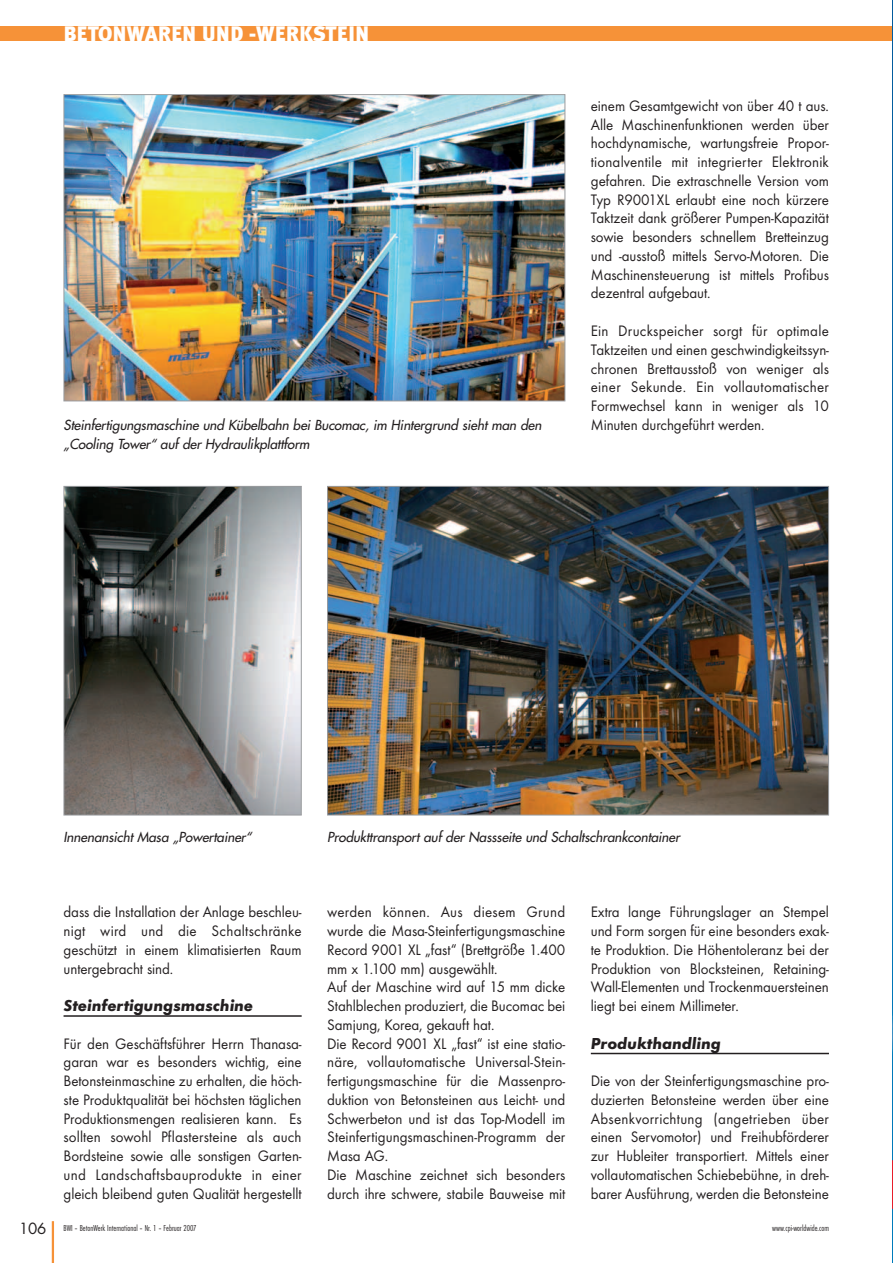
<style>
.page{position:relative;width:893px;height:1263px;background:#fff}
.page>*{position:absolute;margin:0;border:0;box-sizing:border-box;transform-origin:0 0}
.t1{font:900 21px "Meta Plus";color:#fff}
.t2{font:italic 700 16.5px "Futura T";letter-spacing:-.005em;color:#231f20}
.t3{font:15.75px/18.8px "Futura T";letter-spacing:-.005em;color:#231f20;text-align:justify;scale:.95 1}
.t4{font:15px "Futura";color:#231f20}
.t5{font:italic 13.5px/18.8px "Futura";letter-spacing:-.005em;color:#231f20}
.t6{font:300 condensed 9px "Futura T";color:#231f20}
</style>
<div class="page">
<img style="left:0;top:0;width:893px;height:1263px">
<h1 class="t1" style="left:64px;top:25px;width:307px">BETONWAREN UND -WERKSTEIN</h1>
<p class="t5" style="left:64px;top:416px;width:482px">Steinfertigungsmaschine und Kübelbahn bei Bucomac, im Hintergrund sieht man den „Cooling Tower“ auf der Hydraulikplattform</p>
<p class="t3" style="left:591px;top:98px;width:252px">einem Gesamtgewicht von über 40 t aus.<br>Alle Maschinenfunktionen werden über hochdynamische, wartungsfreie Propor&shy;tionalventile mit integrierter Elektronik gefahren. Die extraschnelle Version vom Typ R9001XL erlaubt eine noch kürzere Taktzeit dank größerer Pumpen-Kapazität sowie besonders schnellem Bretteinzug und -ausstoß mittels Servo-Motoren. Die Maschinensteuerung ist mittels Profibus dezentral aufgebaut.</p>
<p class="t3" style="left:591px;top:323px;width:252px">Ein Druckspeicher sorgt für optimale Taktzeiten und einen geschwindigkeitssyn&shy;chronen Brettausstoß von weniger als einer Sekunde. Ein vollautomatischer Formwechsel kann in weniger als 10<br>Minuten durchgeführt werden.</p>
<p class="t5" style="left:64px;top:829px;width:192px">Innenansicht Masa „Powertainer“</p>
<p class="t5" style="left:327px;top:829px;width:357px">Produkttransport auf der Nassseite und Schaltschrankcontainer</p>
<p class="t4" style="left:19px;top:1221px;width:29px">106</p>
<p class="t3" style="left:64px;top:904px;width:252px">dass die Installation der Anlage beschleu&shy;nigt wird und die Schaltschränke geschützt in einem klimatisierten Raum untergebracht sind.</p>
<p class="t2" style="left:64px;top:999px;width:191px">Steinfertigungsmaschine</p>
<p class="t3" style="left:64px;top:1035px;width:252px">Für den Geschäftsführer Herrn Thanasa&shy;garan war es besonders wichtig, eine Betonsteinmaschine zu erhalten, die höch&shy;ste Produktqualität bei höchsten täglichen Produktionsmengen realisieren kann. Es sollten sowohl Pflastersteine als auch Bordsteine sowie alle sonstigen Garten&shy;und Landschaftsbauprodukte in einer gleich bleibend guten Qualität hergestellt</p>
<p class="t3" style="left:327px;top:904px;width:252px;text-align:left">werden können. Aus diesem Grund wurde die Masa-Steinfertigungsmaschine Record 9001 XL „fast“ (Brettgröße 1.400 mm x 1.100 mm) ausgewählt.<br>Auf der Maschine wird auf 15 mm dicke Stahlblechen produziert, die Bucomac bei Samjung, Korea, gekauft hat.<br>Die Record 9001 XL „fast“ ist eine statio&shy;näre, vollautomatische Universal-Stein&shy;fertigungsmaschine für die Massenpro&shy;duktion von Betonsteinen aus Leicht- und Schwerbeton und ist das Top-Modell im Steinfertigungsmaschinen-Programm der Masa AG.<br>Die Maschine zeichnet sich besonders durch ihre schwere, stabile Bauweise mit</p>
<p class="t3" style="left:591px;top:904px;width:252px">Extra lange Führungslager an Stempel und Form sorgen für eine besonders exak&shy;te Produktion. Die Höhentoleranz bei der Produktion von Blocksteinen, Retaining-Wall-Elementen und Trockenmauersteinen liegt bei einem Millimeter.</p>
<p class="t2" style="left:591px;top:1036px;width:132px">Produkthandling</p>
<p class="t3" style="left:591px;top:1073px;width:252px">Die von der Steinfertigungsmaschine pro&shy;duzierten Betonsteine werden über eine Absenkvorrichtung (angetrieben über einen Servomotor) und Freihubförderer zur Hubleiter transportiert. Mittels einer vollautomatischen Schiebebühne, in dreh&shy;barer Ausführung, werden die Betonsteine</p>
<p class="t6" style="left:64px;top:1225px;width:134px">BWI – BetonWerk International – Nr. 1 – Februar 2007</p>
<p class="t6" style="left:772px;top:1225px;width:58px">www.cpi-worldwide.com</p>
</div>
